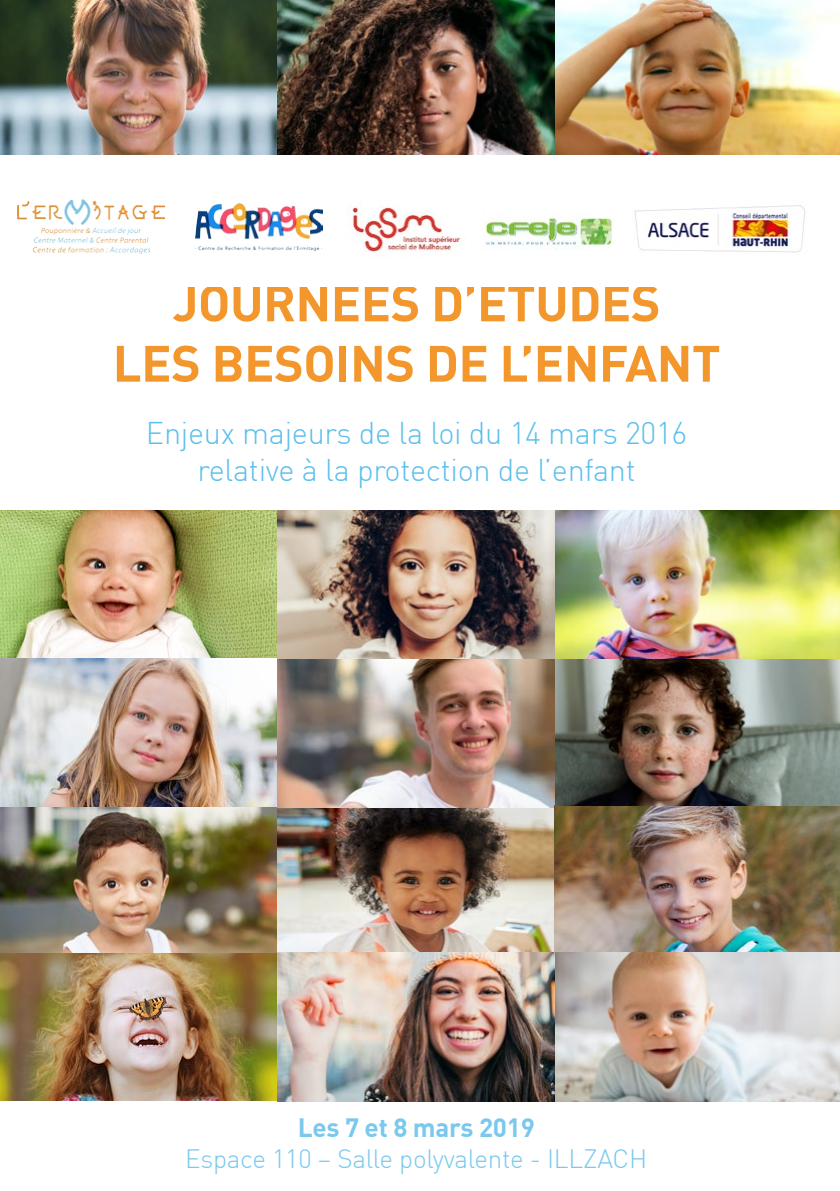
<style>
.page{position:relative;width:840px;height:1191px;background:#fff}
.page>*{position:absolute;margin:0;border:0;box-sizing:border-box;transform-origin:0 0}
.t1{font:700 50.2px/60.4px "DIN Pro";letter-spacing:-.01em;color:#f3962b;text-align:center}
.t2{font:300 30.8px/36.8px "DIN Pro";letter-spacing:-.01em;color:#5bbfec;text-align:center}
.t3{font:300 26px "DIN Pro";letter-spacing:-.01em;color:#79c8ed}
.t4{font:700 26px "DIN Pro";letter-spacing:-.01em;color:#79c8ed}
</style>
<div class="page">
<img style="left:0;top:952px;width:277px;height:149px">
<img style="left:554px;top:0;width:285px;height:155px">
<img style="left:0;top:805px;width:839px;height:147px">
<img style="left:0;top:0;width:277px;height:155px">
<img style="left:0;top:511px;width:555px;height:296px">
<img style="left:277px;top:952px;width:562px;height:149px">
<img style="left:277px;top:0;width:277px;height:155px">
<img style="left:555px;top:511px;width:284px;height:294px">
<img style="left:634px;top:205px;width:171px;height:48px">
<img style="left:18px;top:199px;width:146px;height:55px">
<img style="left:350px;top:205px;width:111px;height:47px">
<img style="left:195px;top:203px;width:127px;height:47px">
<img style="left:485px;top:217px;width:127px;height:33px">
<h1 class="t1" style="left:113px;top:271px;width:609px">JOURNÉES D’ÉTUDES<br>LES BESOINS DE L’ENFANT</h1>
<p class="t2" style="left:146px;top:414px;width:542px">Enjeux majeurs de la loi du 14 mars 2016 relative à la protection de l’enfant</p>
<p class="t4" style="left:297px;top:1110px;width:238px">Les 7 et 8 mars 2019</p>
<p class="t3" style="left:185px;top:1142px;width:463px">Espace 110 – Salle polyvalente - ILLZACH</p>
</div>
